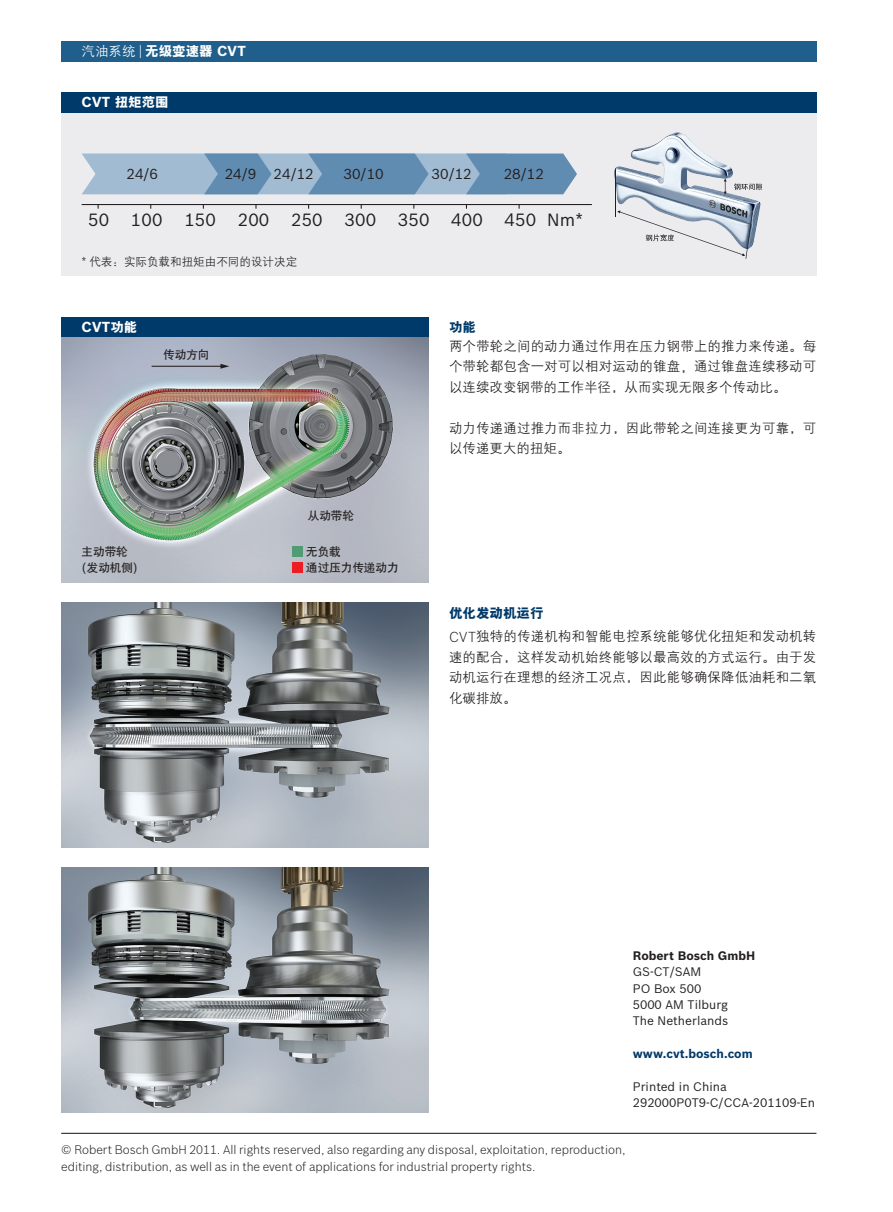
<style>
.page{position:relative;width:893px;height:1212px;background:#fff}
.page>*{position:absolute;margin:0;border:0;box-sizing:border-box;transform-origin:0 0}
._1_博世正文字体_6_5_Point{font:17.4px "Bosch Sans";letter-spacing:.01em;color:#231f20}
._1_博世正文字体_6_5_Point-2{font:14.1px "Bosch Sans";color:#231f20}
.A_标题_11P副本_White{font:700 14.1px "Bosch Sans";color:#fff}
._3_博世正文字体_9_Point{font:13.5px/20.4px "H Yg 2 gj";letter-spacing:.01em;color:#231f20;text-align:justify}
.A_标题_11P副本_White-2{font:13.5px "H Yb 9 gj";color:#fff}
.A_标题_11P{font:13.5px "H Yb 9 gj";color:#003a6a}
._1_博世正文字体_6_5_Point-3{font:300 12.15px "Bosch Sans";color:#231f20}
._3_博世正文字体_9_Point-2{font:12.15px "Bosch Sans";color:#231f20}
._3_博世正文字体_9_Point-3{font:700 12.15px "Bosch Sans";color:#003a6a}
._3_博世正文字体_9_Point-4{font:700 12.15px "Bosch Sans";color:#231f20}
._2_博世正文字体_7_7_Point{font:11.55px "H Yb 1 gj";color:#231f20}
._1_博世正文字体_6_5_Point-4{font:11.55px "H Yg 2 gj";color:#231f20}
._3_博世正文字体_9_Point-5{font:11.55px "H Yb 1 gj";color:#231f20}
.s1{font-family:"H Yg 2 gj"}
.s2{font-family:"Bosch Sans";font-weight:300;font-size:14.1px}
.s3{font-family:"Bosch Sans";font-weight:700;font-size:14.1px}
.s4{font-family:"Bosch Sans";font-weight:300;font-size:12.15px}
.s5{font-family:"H Yb 1 gj"}
.s6{font-family:"H Yb 9 gj";font-weight:400;font-size:13.5px}
.s7{font-family:"Bosch Sans";font-size:12.15px}
</style>
<div class="page">
<div style="left:61px;top:102px;width:755px;height:174px;background:#ececee"></div>
<div style="left:61px;top:92px;width:755px;height:20px;background:#003a6a"></div>
<div style="left:61px;top:41px;width:755px;height:20px;background:#205e8b"></div>
<div style="left:61px;top:317px;width:368px;height:20px;background:#003a6a"></div>
<img style="left:61px;top:337px;width:368px;height:245px">
<img style="left:61px;top:603px;width:368px;height:244px">
<img style="left:61px;top:868px;width:368px;height:245px">
<hr style="left:61px;top:1133px;width:755px;height:1px;background:#231f20">
<svg style="left:82px;top:153px;width:495px;height:41px;background:#82a4c2"></svg>
<hr style="left:82px;top:204px;width:510px;height:1px;background:#231f20">
<div style="left:292px;top:546px;width:10px;height:10px;background:#529b75"></div>
<div style="left:292px;top:562px;width:10px;height:10px;background:#ee1d23"></div>
<svg style="left:152px;top:364px;width:77px;height:5px"></svg>
<img style="left:614px;top:132px;width:147px;height:112px">
<svg style="left:724px;top:178px;width:3px;height:17px"></svg>
<svg style="left:734px;top:183px;width:28px;height:7px"></svg>
<hr style="left:615px;top:169px;width:1px;height:47px;background:#231f20">
<svg style="left:617px;top:211px;width:136px;height:48px"></svg>
<p class="A_标题_11P副本_White-2" style="left:82px;top:44px;width:166px"><span class="s1">汽油系统</span> <span class="s2">|</span> 无级变速器 <span class="s3">CVT</span></p>
<p class="A_标题_11P副本_White-2" style="left:82px;top:95px;width:89px"><span class="s3">CVT</span> 扭矩范围</p>
<p class="_1_博世正文字体_6_5_Point-2" style="left:126px;top:165px;width:33px">24/6</p>
<p class="_1_博世正文字体_6_5_Point-2" style="left:225px;top:165px;width:33px">24/9</p>
<p class="_1_博世正文字体_6_5_Point-2" style="left:274px;top:165px;width:42px">24/12</p>
<p class="_1_博世正文字体_6_5_Point-2" style="left:344px;top:165px;width:42px">30/10</p>
<p class="_1_博世正文字体_6_5_Point-2" style="left:432px;top:165px;width:42px">30/12</p>
<p class="_1_博世正文字体_6_5_Point-2" style="left:504px;top:165px;width:42px">28/12</p>
<p class="_1_博世正文字体_6_5_Point" style="left:88px;top:209px;width:23px">50</p>
<p class="_1_博世正文字体_6_5_Point" style="left:131px;top:209px;width:33px">100</p>
<p class="_1_博世正文字体_6_5_Point" style="left:184px;top:209px;width:33px">150</p>
<p class="_1_博世正文字体_6_5_Point" style="left:238px;top:209px;width:33px">200</p>
<p class="_1_博世正文字体_6_5_Point" style="left:291px;top:209px;width:33px">250</p>
<p class="_1_博世正文字体_6_5_Point" style="left:344px;top:209px;width:33px">300</p>
<p class="_1_博世正文字体_6_5_Point" style="left:398px;top:209px;width:33px">350</p>
<p class="_1_博世正文字体_6_5_Point" style="left:451px;top:209px;width:33px">400</p>
<p class="_1_博世正文字体_6_5_Point" style="left:505px;top:209px;width:80px">450 Nm*</p>
<p class="_1_博世正文字体_6_5_Point-4" style="left:82px;top:255px;width:217px"><span class="s4">*</span> 代表<span class="s5">：</span>实际负载和扭矩由不同的设计决定</p>
<p class="A_标题_11P副本_White" style="left:82px;top:319px;width:57px">CVT<span class="s6">功能</span></p>
<p class="A_标题_11P" style="left:449px;top:320px;width:28px">功能</p>
<p class="_3_博世正文字体_9_Point" style="left:449px;top:336px;width:369px">两个带轮之间的动力通过作用在压力钢带上的推力来传递<span class="s5">。</span>每个带轮都包含一对可以相对运动的锥盘<span class="s5">，</span>通过锥盘连续移动可以连续改变钢带的工作半径<span class="s5">，</span>从而实现无限多个传动比<span class="s5">。</span></p>
<p class="_3_博世正文字体_9_Point" style="left:449px;top:417px;width:369px">动力传递通过推力而非拉力<span class="s5">，</span>因此带轮之间连接更为可靠<span class="s5">，</span>可以传递更大的扭矩<span class="s5">。</span></p>
<p class="_3_博世正文字体_9_Point-5" style="left:163px;top:349px;width:48px">传动方向</p>
<p class="_2_博世正文字体_7_7_Point" style="left:82px;top:545px;width:48px">主动带轮</p>
<p class="_2_博世正文字体_7_7_Point" style="left:82px;top:562px;width:58px"><span class="s7">(</span>发动机侧<span class="s7">)</span></p>
<p class="_2_博世正文字体_7_7_Point" style="left:308px;top:510px;width:48px">从动带轮</p>
<p class="_2_博世正文字体_7_7_Point" style="left:306px;top:545px;width:36px">无负载</p>
<p class="_2_博世正文字体_7_7_Point" style="left:306px;top:562px;width:94px">通过压力传递动力</p>
<p class="A_标题_11P" style="left:449px;top:606px;width:96px">优化发动机运行</p>
<p class="_3_博世正文字体_9_Point" style="left:449px;top:626px;width:369px"><span class="s2">CVT</span>独特的传递机构和智能电控系统能够优化扭矩和发动机转速的配合<span class="s5">，</span>这样发动机始终能够以最高效的方式运行<span class="s5">。</span>由于发动机运行在理想的经济工况点<span class="s5">，</span>因此能够确保降低油耗和二氧化碳排放<span class="s5">。</span></p>
<p class="_3_博世正文字体_9_Point-4" style="left:633px;top:948px;width:124px">Robert Bosch GmbH</p>
<p class="_3_博世正文字体_9_Point-2" style="left:633px;top:964px;width:70px">GS-CT/SAM</p>
<p class="_3_博世正文字体_9_Point-2" style="left:633px;top:981px;width:70px">PO Box 500</p>
<p class="_3_博世正文字体_9_Point-2" style="left:633px;top:997px;width:97px">5000 AM Tilburg</p>
<p class="_3_博世正文字体_9_Point-2" style="left:633px;top:1013px;width:97px">The Netherlands</p>
<p class="_3_博世正文字体_9_Point-3" style="left:633px;top:1046px;width:121px">www.cvt.bosch.com</p>
<p class="_3_博世正文字体_9_Point-2" style="left:633px;top:1079px;width:95px">Printed in China</p>
<p class="_3_博世正文字体_9_Point-2" style="left:633px;top:1095px;width:184px">292000P0T9-C/CCA-201109-En</p>
<p class="_1_博世正文字体_6_5_Point-3" style="left:61px;top:1142px;width:566px">© Robert Bosch GmbH 2011. All rights reserved, also regarding any disposal, exploitation, reproduction,</p>
<p class="_1_博世正文字体_6_5_Point-3" style="left:61px;top:1159px;width:476px">editing, distribution, as well as in the event of applications for industrial property rights.</p>
</div>
